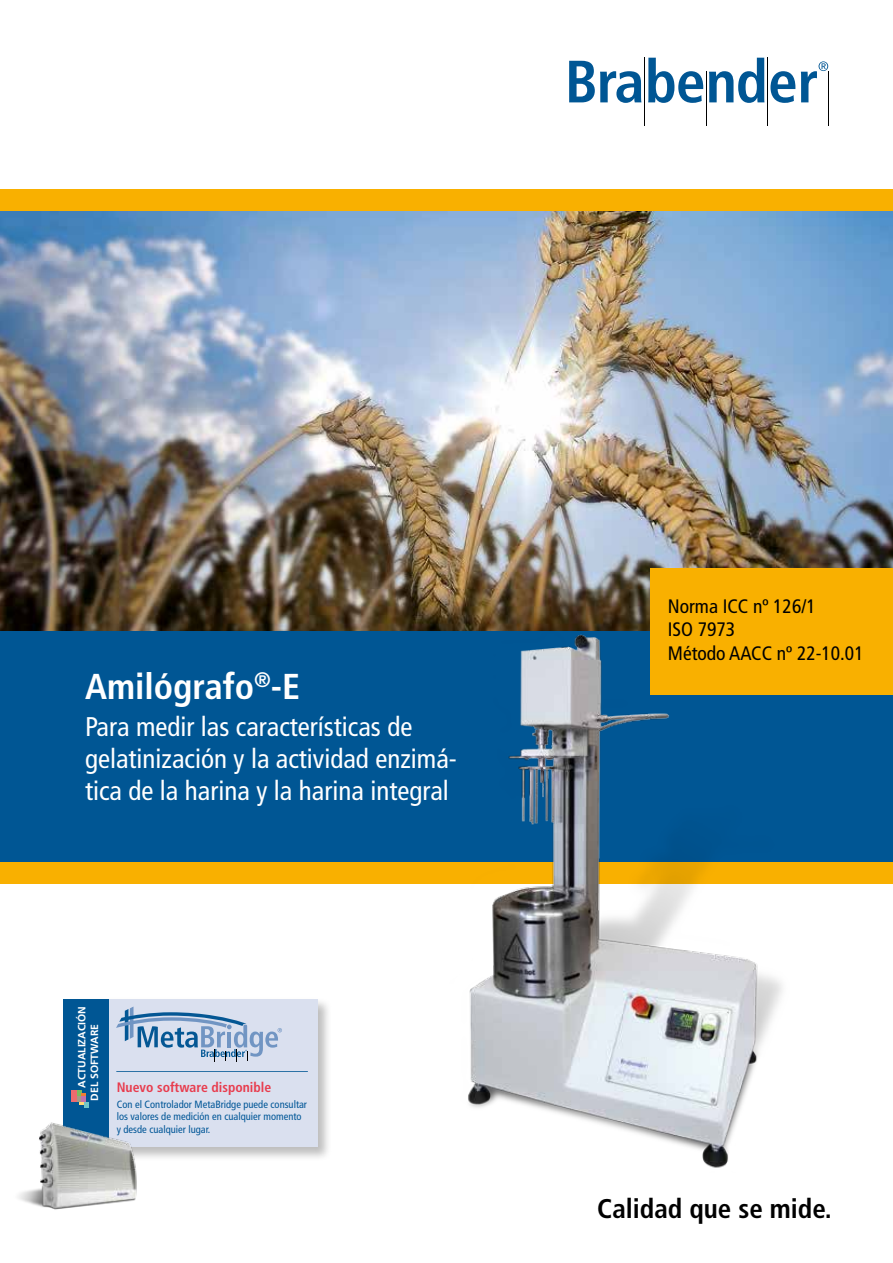
<style>
.page{position:relative;width:893px;height:1263px;background:#fff}
.page>*{position:absolute;margin:0;border:0;box-sizing:border-box;transform-origin:0 0}
.t1{font:700 condensed 36px "Frutiger LT Std";color:#fff}
.t2{font:condensed 27px/32.4px "Frutiger LT Std";color:#fff}
.t3{font:700 condensed 27px "Frutiger LT Std";color:#000}
.t4{font:condensed 19.5px/23.4px "Frutiger LT Std";color:#000}
.t5{font:700 condensed 13.65px "Frutiger LT Std";color:#e83c4e}
.t6{font:condensed 10.5px/12.6px "Frutiger LT Std";color:#005697}
.t7{font:700 10.5px/12.3px "Frutiger LT Std";color:#fff}
</style>
<div class="page">
<img style="left:0;top:211px;width:893px;height:420px">
<div style="left:0;top:631px;width:893px;height:253px;background:#005694"></div>
<div style="left:0;top:863px;width:893px;height:21px;background:#f9b000"></div>
<svg style="left:569px;top:61px;width:72px;height:42px"></svg>
<svg style="left:648px;top:58px;width:55px;height:45px"></svg>
<svg style="left:709px;top:58px;width:55px;height:45px"></svg>
<svg style="left:770px;top:71px;width:25px;height:32px"></svg>
<svg style="left:801px;top:61px;width:27px;height:41px"></svg>
<hr style="left:644px;top:58px;width:1px;height:68px;background:#000">
<hr style="left:767px;top:58px;width:1px;height:68px;background:#000">
<hr style="left:706px;top:72px;width:1px;height:54px;background:#000">
<hr style="left:828px;top:72px;width:1px;height:54px;background:#000">
<div style="left:651px;top:568px;width:242px;height:127px;background:#f9b000"></div>
<img style="left:399px;top:608px;width:433px;height:560px">
<div style="left:0;top:189px;width:893px;height:22px;background:#f9b000"></div>
<div style="left:61px;top:997px;width:271px;height:164px;background:#000;opacity:.26"></div>
<div style="left:64px;top:999px;width:254px;height:148px;background:#dae0ef"></div>
<svg style="left:116px;top:1006px;width:166px;height:55px"></svg>
<hr style="left:116px;top:1071px;width:192px;height:1px;background:#005694">
<div style="left:63px;top:999px;width:46px;height:148px;background:#005694"></div>
<div style="left:71px;top:1090px;width:5px;height:11px;background:#ed6b6f"></div>
<svg style="left:77px;top:1090px;width:12px;height:17px"></svg>
<img style="left:18px;top:1121px;width:133px;height:89px">
<h1 class="t1" style="left:85px;top:665px;width:217px">Amilógrafo<sup>®</sup>-E</h1>
<h2 class="t2" style="left:85px;top:710px;width:373px">Para medir las características de gelatinización y la actividad enzimá&shy;tica de la harina y la harina integral</h2>
<p class="t7" style="left:76px;top:1100px;width:96px;text-indent:13px;rotate:-90deg">ACTUALIZACIÓN<br>DEL SOFTWARE</p>
<h3 class="t5" style="left:117px;top:1079px;width:156px">Nuevo software disponible</h3>
<p class="t6" style="left:117px;top:1098px;width:192px">Con el Controlador MetaBridge puede consultar los valores de medición en cualquier momento y desde cualquier lugar.</p>
<h3 class="t4" style="left:668px;top:594px;width:197px">Norma ICC nº 126/1<br>ISO 7973<br>Método AACC nº 22-10.01</h3>
<h2 class="t3" style="left:597px;top:1193px;width:236px">Calidad que se mide.</h2>
</div>
